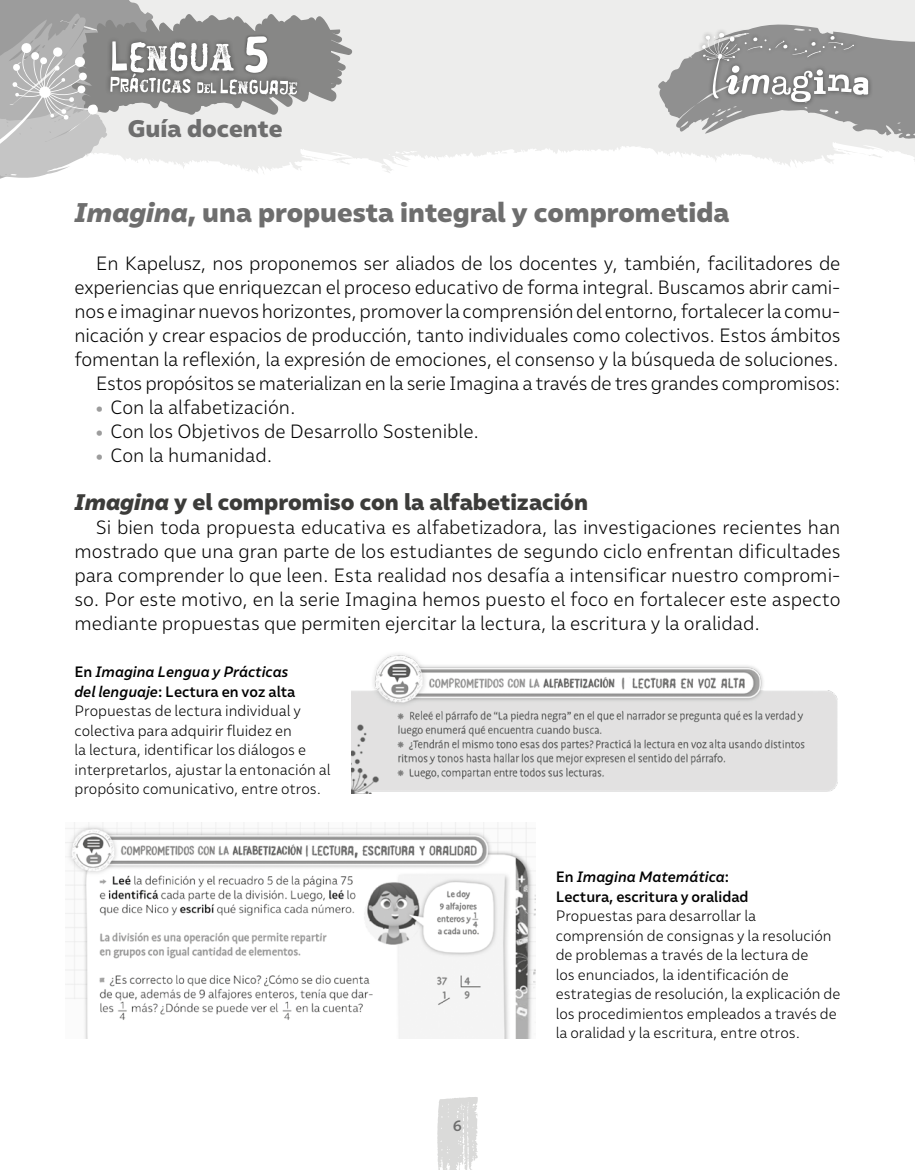
<style>
.page{position:relative;width:915px;height:1170px;background:#fff}
.page>*{position:absolute;margin:0;border:0;box-sizing:border-box;transform-origin:0 0}
.t1{font:700 58.05px "Duper";color:#fff}
.Titulo_teoria{font:800 27px "Malva";color:#6e6e6e;scale:1.04 1}
.t2{font:800 24px "Malva";color:#6e6e6e;scale:1.04 1}
.Subtitulo_1_teoria{font:800 22.5px "Malva";color:#3c3c3a;scale:1.04 1}
.txt_desarrollo_con_s{font:300 19.2px/24px "Malva";letter-spacing:-.01em;color:#000;text-align:justify}
.txt_desarrollo_sin_s{font:300 15px/19.5px "Malva";color:#000}
.txt_desarrollo_sin_s-2{font:italic 500 15px/19.5px "Malva";color:#000}
.txt_desarrollo_sin_s-3{font:500 15px/19.5px "Malva";color:#000}
.t3{font:500 15px "Malva";color:#6e6e6e}
.s1{font-style:italic}
.s2{font-weight:900;font-size:15px;color:#9c9c9c}
.s3{font-style:normal}
</style>
<div class="page">
<svg style="left:437px;top:1097px;width:40px;height:72px;background:#dedede"></svg>
<svg style="left:352px;top:0;width:562px;height:173px;fill:#ededec"></svg>
<svg style="left:655px;top:22px;width:259px;height:120px;background:#b4b4b3"></svg>
<svg style="left:0;top:0;width:352px;height:179px;background:#c1c1c1"></svg>
<img style="left:351px;top:653px;width:487px;height:140px">
<img style="left:66px;top:822px;width:469px;height:216px">
<h1 class="t1" style="left:243px;top:21px;width:28px">5</h1>
<p class="t2" style="left:128px;top:113px;width:150px">Guía docente</p>
<p class="Titulo_teoria" style="left:74px;top:196px;width:631px"><span class="s1">Imagina</span>, una propuesta integral y comprometida</p>
<p class="txt_desarrollo_con_s" style="left:74px;top:251px;width:767px;text-indent:21px">En Kapelusz, nos proponemos ser aliados de los docentes y, también, facilitadores de experiencias que enriquezcan el proceso educativo de forma integral. Buscamos abrir cami&shy;nos e imaginar nuevos horizontes, promover la comprensión del entorno, fortalecer la comu&shy;nicación y crear espacios de producción, tanto individuales como colectivos. Estos ámbitos fomentan la reflexión, la expresión de emociones, el consenso y la búsqueda de soluciones.</p>
<p class="txt_desarrollo_con_s" style="left:96px;top:371px;width:746px">Estos propósitos se materializan en la serie Imagina a través de tres grandes compromisos:</p>
<p class="txt_desarrollo_con_s" style="left:96px;top:395px;width:201px"><span class="s2">•</span> Con la alfabetización.</p>
<p class="txt_desarrollo_con_s" style="left:96px;top:419px;width:384px"><span class="s2">•</span> Con los Objetivos de Desarrollo Sostenible.</p>
<p class="txt_desarrollo_con_s" style="left:96px;top:443px;width:178px"><span class="s2">•</span> Con la humanidad.</p>
<p class="Subtitulo_1_teoria" style="left:74px;top:488px;width:495px"><span class="s1">Imagina</span> y el compromiso con la alfabetización</p>
<p class="txt_desarrollo_con_s" style="left:74px;top:515px;width:767px;text-indent:21px">Si bien toda propuesta educativa es alfabetizadora, las investigaciones recientes han mostrado que una gran parte de los estudiantes de segundo ciclo enfrentan dificultades para comprender lo que leen. Esta realidad nos desafía a intensificar nuestro compromi&shy;so. Por este motivo, en la serie Imagina hemos puesto el foco en fortalecer este aspecto mediante propuestas que permiten ejercitar la lectura, la escritura y la oralidad.</p>
<p class="txt_desarrollo_sin_s-2" style="left:74px;top:661px;width:222px"><span class="s3">En</span> Imagina Lengua y Prácticas del lenguaje<span class="s3">: Lectura en voz alta</span></p>
<p class="txt_desarrollo_sin_s" style="left:74px;top:700px;width:257px">Propuestas de lectura individual y colectiva para adquirir fluidez en<br>la lectura, identificar los diálogos e interpretarlos, ajustar la entonación al propósito comunicativo, entre otros.</p>
<p class="t3" style="left:453px;top:1116px;width:11px">6</p>
<p class="txt_desarrollo_sin_s-3" style="left:555px;top:866px;width:194px">En <span class="s1">Imagina Matemática</span>:<br>Lectura, escritura y oralidad</p>
<p class="txt_desarrollo_sin_s" style="left:555px;top:905px;width:286px">Propuestas para desarrollar la comprensión de consignas y la resolución de problemas a través de la lectura de<br>los enunciados, la identificación de estrategias de resolución, la explicación de los procedimientos empleados a través de la oralidad y la escritura, entre otros.</p>
</div>
